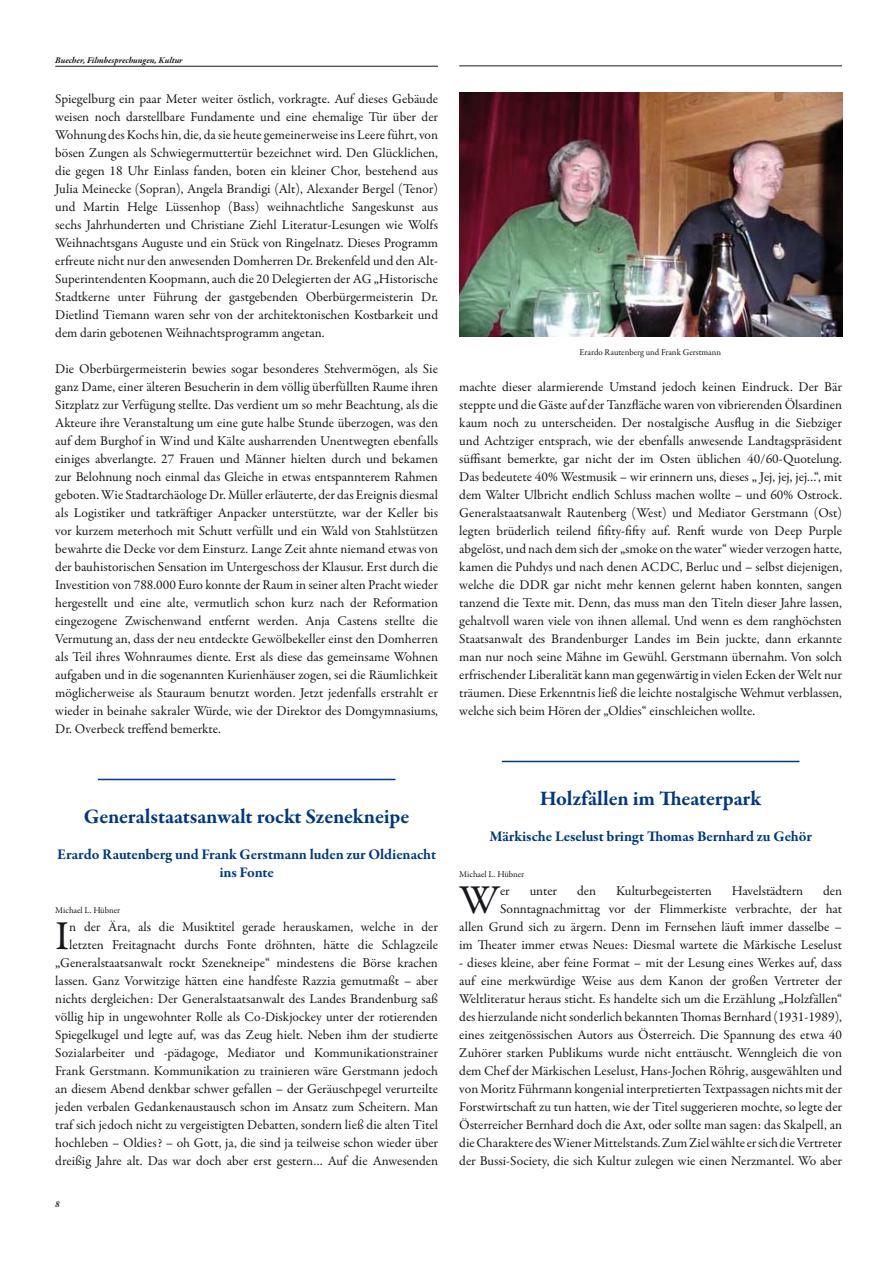
<style>
.page{position:relative;width:893px;height:1263px;background:#fff}
.page>*{position:absolute;margin:0;border:0;box-sizing:border-box;transform-origin:0 0}
.t1{font:41.25px "Garamond Premr Pro";color:#1a171c}
.t2{font:700 21px "Garamond Premr Pro";color:#003782}
.t3{font:700 15px/18px "Garamond Premr Pro";letter-spacing:-.005em;color:#003782;text-align:center}
.t4{font:13.5px/18px "Garamond Premr Pro";color:#1a171c;text-align:justify}
.t5{font:9px "Garamond Premr Pro";color:#1a171c}
.t6{font:italic 700 9px "Garamond Premr Pro";letter-spacing:-.005em;color:#1a171c}
</style>
<div class="page">
<hr style="left:55px;top:66px;width:383px;height:1px;background:#1a171c">
<hr style="left:459px;top:65px;width:383px;height:1px;background:#1a171c">
<hr style="left:98px;top:779px;width:297px;height:1px;background:#003782">
<hr style="left:502px;top:761px;width:297px;height:1px;background:#003782">
<img style="left:459px;top:92px;width:383px;height:245px">
<p class="t6" style="left:55px;top:56px;width:129px">Buecher, Filmbesprechungen, Kultur</p>
<p class="t4" style="left:55px;top:91px;width:384px">Spiegelburg ein paar Meter weiter östlich, vorkragte. Auf dieses Gebäude weisen noch darstellbare Fundamente und eine ehemalige Tür über der Wohnung des Kochs hin, die, da sie heute gemeinerweise ins Leere führt, von bösen Zungen als Schwiegermuttertür bezeichnet wird. Den Glücklichen, die gegen 18 Uhr Einlass fanden, boten ein kleiner Chor, bestehend aus Julia Meinecke (Sopran), Angela Brandigi (Alt), Alexander Bergel (Tenor) und Martin Helge Lüssenhop (Bass) weihnachtliche Sangeskunst aus sechs Jahrhunderten und Christiane Ziehl Literatur-Lesungen wie Wolfs Weihnachtsgans Auguste und ein Stück von Ringelnatz. Dieses Programm erfreute nicht nur den anwesenden Domherren Dr. Brekenfeld und den Alt-Superintendenten Koopmann, auch die 20 Delegierten der AG „Historische Stadtkerne unter Führung der gastgebenden Oberbürgermeisterin Dr.<br>Dietlind Tiemann waren sehr von der architektonischen Kostbarkeit und dem darin gebotenen Weihnachtsprogramm angetan.</p>
<p class="t4" style="left:55px;top:361px;width:384px">Die Oberbürgermeisterin bewies sogar besonderes Stehvermögen, als Sie ganz Dame, einer älteren Besucherin in dem völlig überfüllten Raume ihren Sitzplatz zur Verfügung stellte. Das verdient um so mehr Beachtung, als die Akteure ihre Veranstaltung um eine gute halbe Stunde überzogen, was den auf dem Burghof in Wind und Kälte ausharrenden Unentwegten ebenfalls einiges abverlangte. 27 Frauen und Männer hielten durch und bekamen zur Belohnung noch einmal das Gleiche in etwas entspannterem Rahmen geboten. Wie Stadtarchäologe Dr. Müller erläuterte, der das Ereignis diesmal als Logistiker und tatkräftiger Anpacker unterstützte, war der Keller bis vor kurzem meterhoch mit Schutt verfüllt und ein Wald von Stahlstützen bewahrte die Decke vor dem Einsturz. Lange Zeit ahnte niemand etwas von der bauhistorischen Sensation im Untergeschoss der Klausur. Erst durch die Investition von 788.000 Euro konnte der Raum in seiner alten Pracht wieder hergestellt und eine alte, vermutlich schon kurz nach der Reformation eingezogene Zwischenwand entfernt werden. Anja Castens stellte die Vermutung an, dass der neu entdeckte Gewölbekeller einst den Domherren als Teil ihres Wohnraumes diente. Erst als diese das gemeinsame Wohnen aufgaben und in die sogenannten Kurienhäuser zogen, sei die Räumlichkeit möglicherweise als Stauraum benutzt worden. Jetzt jedenfalls erstrahlt er wieder in beinahe sakraler Würde, wie der Direktor des Domgymnasiums, Dr. Overbeck treffend bemerkte.</p>
<p class="t5" style="left:579px;top:348px;width:143px">Erardo Rautenberg und Frank Gerstmann</p>
<p class="t4" style="left:459px;top:379px;width:384px">machte dieser alarmierende Umstand jedoch keinen Eindruck. Der Bär steppte und die Gäste auf der Tanzfläche waren von vibrierenden Ölsardinen kaum noch zu unterscheiden. Der nostalgische Ausflug in die Siebziger und Achtziger entsprach, wie der ebenfalls anwesende Landtagspräsident süffisant bemerkte, gar nicht der im Osten üblichen 40/60-Quotelung.<br>Das bedeutete 40% Westmusik – wir erinnern uns, dieses „ Jej, jej, jej…“, mit dem Walter Ulbricht endlich Schluss machen wollte – und 60% Ostrock.<br>Generalstaatsanwalt Rautenberg (West) und Mediator Gerstmann (Ost) legten brüderlich teilend fifity-fifty auf. Renft wurde von Deep Purple abgelöst, und nach dem sich der „smoke on the water“ wieder verzogen hatte, kamen die Puhdys und nach denen ACDC, Berluc und – selbst diejenigen, welche die DDR gar nicht mehr kennen gelernt haben konnten, sangen tanzend die Texte mit. Denn, das muss man den Titeln dieser Jahre lassen, gehaltvoll waren viele von ihnen allemal. Und wenn es dem ranghöchsten Staatsanwalt des Brandenburger Landes im Bein juckte, dann erkannte man nur noch seine Mähne im Gewühl. Gerstmann übernahm. Von solch erfrischender Liberalität kann man gegenwärtig in vielen Ecken der Welt nur träumen. Diese Erkenntnis ließ die leichte nostalgische Wehmut verblassen, welche sich beim Hören der „Oldies“ einschleichen wollte.</p>
<h2 class="t2" style="left:84px;top:808px;width:327px">Generalstaatsanwalt rockt Szenekneipe</h2>
<p class="t3" style="left:57px;top:846px;width:380px">Erardo Rautenberg und Frank Gerstmann luden zur Oldienacht ins Fonte</p>
<p class="t5" style="left:55px;top:906px;width:67px">Michael L. Hübner</p>
<h1 class="t1" style="left:55px;top:919px;width:15px">I</h1>
<p class="t4" style="left:55px;top:919px;width:384px;text-align:right">n der Ära, als die Musiktitel gerade herauskamen, welche in der letzten Freitagnacht durchs Fonte dröhnten, hätte die Schlagzeile „Generalstaatsanwalt rockt Szenekneipe“ mindestens die Börse krachen lassen. Ganz Vorwitzige hätten eine handfeste Razzia gemutmaßt – aber nichts dergleichen: Der Generalstaatsanwalt des Landes Brandenburg saß völlig hip in ungewohnter Rolle als Co-Diskjockey unter der rotierenden Spiegelkugel und legte auf, was das Zeug hielt. Neben ihm der studierte Sozialarbeiter und -pädagoge, Mediator und Kommunikationstrainer Frank Gerstmann. Kommunikation zu trainieren wäre Gerstmann jedoch an diesem Abend denkbar schwer gefallen – der Geräuschpegel verurteilte jeden verbalen Gedankenaustausch schon im Ansatz zum Scheitern. Man traf sich jedoch nicht zu vergeistigten Debatten, sondern ließ die alten Titel hochleben – Oldies? – oh Gott, ja, die sind ja teilweise schon wieder über dreißig Jahre alt. Das war doch aber erst gestern… Auf die Anwesenden</p>
<p class="t6" style="left:55px;top:1201px;width:6px">8</p>
<h2 class="t2" style="left:540px;top:790px;width:223px">Holzfällen im Theaterpark</h2>
<p class="t3" style="left:489px;top:828px;width:324px">Märkische Leselust bringt Thomas Bernhard zu Gehör</p>
<p class="t5" style="left:459px;top:870px;width:67px">Michael L. Hübner</p>
<h1 class="t1" style="left:459px;top:883px;width:42px">W</h1>
<p class="t4" style="left:500px;top:883px;width:11px">er</p>
<p class="t4" style="left:530px;top:883px;width:29px">unter</p>
<p class="t4" style="left:577px;top:883px;width:20px">den</p>
<p class="t4" style="left:616px;top:883px;width:97px">Kulturbegeisterten</p>
<p class="t4" style="left:732px;top:883px;width:73px">Havelstädtern</p>
<p class="t4" style="left:459px;top:883px;width:384px;text-align:right">den<br>Sonntagnachmittag vor der Flimmerkiste verbrachte, der hat<br>allen Grund sich zu ärgern. Denn im Fernsehen läuft immer dasselbe – im Theater immer etwas Neues: Diesmal wartete die Märkische Leselust</p>
<p class="t4" style="left:459px;top:955px;width:384px">- dieses kleine, aber feine Format – mit der Lesung eines Werkes auf, dass auf eine merkwürdige Weise aus dem Kanon der großen Vertreter der Weltliteratur heraus sticht. Es handelte sich um die Erzählung „Holzfällen“ des hierzulande nicht sonderlich bekannten Thomas Bernhard (1931-1989), eines zeitgenössischen Autors aus Österreich. Die Spannung des etwa 40<br>Zuhörer starken Publikums wurde nicht enttäuscht. Wenngleich die von dem Chef der Märkischen Leselust, Hans-Jochen Röhrig, ausgewählten und von Moritz Führmann kongenial interpretierten Textpassagen nichts mit der Forstwirtschaft zu tun hatten, wie der Titel suggerieren mochte, so legte der Österreicher Bernhard doch die Axt, oder sollte man sagen: das Skalpell, an die Charaktere des Wiener Mittelstands. Zum Ziel wählte er sich die Vertreter der Bussi-Society, die sich Kultur zulegen wie einen Nerzmantel. Wo aber</p>
</div>
